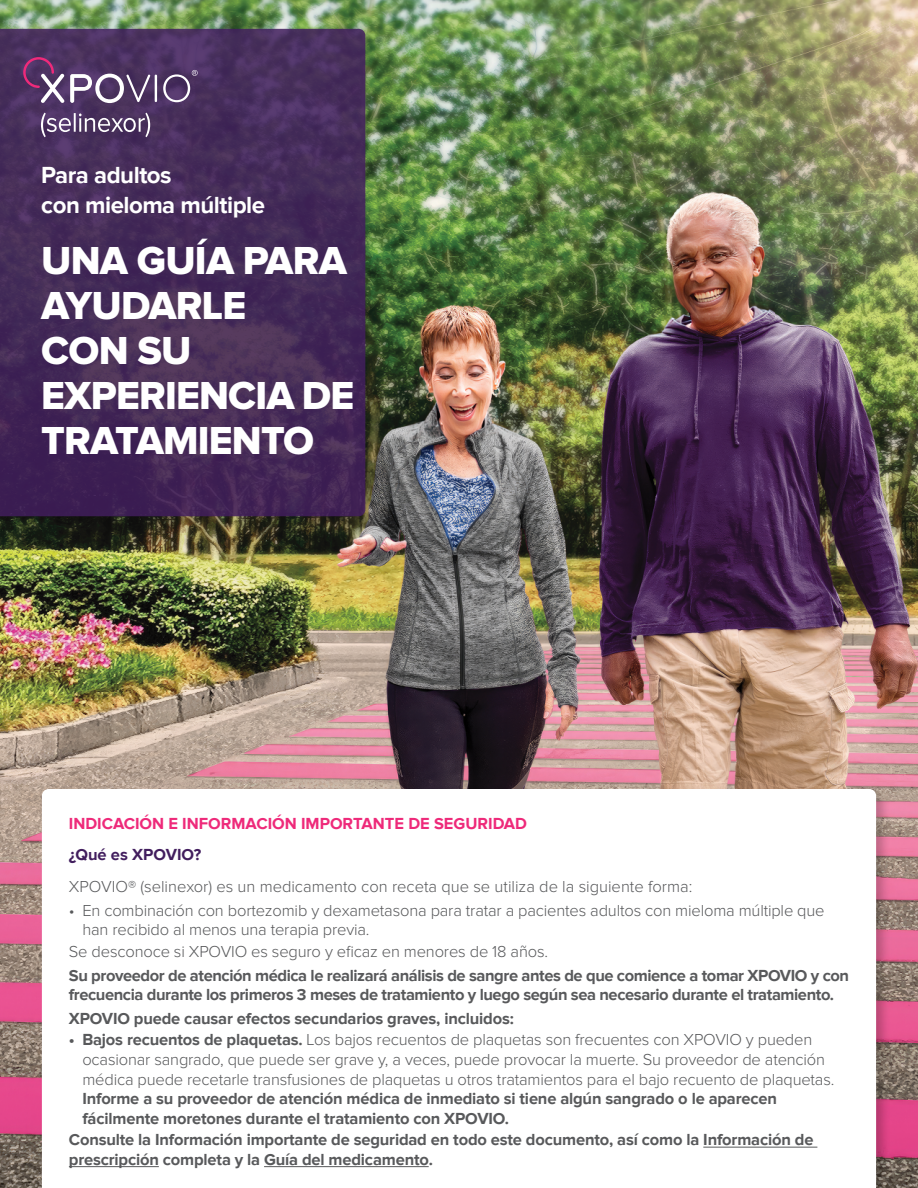
<style>
.page{position:relative;width:918px;height:1188px;background:#fff}
.page>*{position:absolute;margin:0;border:0;box-sizing:border-box;transform-origin:0 0}
.t1{font:40.5px/45px "Proxima Nova Extrabld";letter-spacing:-.02em;color:#fff}
.t2{font:700 24px/30px "Proxima Nova";letter-spacing:-.02em;color:#fff}
.t3{font:300 16.5px/19.5px "Proxima Nova";letter-spacing:-.01em;color:#58595b}
.t4{font:700 16.5px/19.5px "Proxima Nova";letter-spacing:-.01em;color:#58595b}
.t5{font:700 16.5px "Proxima Nova";color:#ee2a7a}
.t6{font:700 16.5px "Proxima Nova";color:#421e5e}
.s1{font-weight:700}
</style>
<div class="page">
<img style="left:0;top:0;width:918px;height:1188px">
<svg style="left:0;top:29px;width:365px;height:487px;background:#452b58"></svg>
<svg style="left:23px;top:57px;width:175px;height:80px;background:#644b74"></svg>
<div style="left:40px;top:788px;width:851px;height:400px;background:#000;opacity:.2"></div>
<svg style="left:42px;top:789px;width:834px;height:399px"></svg>
<hr style="left:703px;top:1147px;width:114px;height:1px;background:#58595b">
<hr style="left:69px;top:1166px;width:90px;height:1px;background:#58595b">
<hr style="left:264px;top:1166px;width:165px;height:1px;background:#58595b">
<h2 class="t2" style="left:41px;top:161px;width:225px">Para adultos<br>con mieloma múltiple</h2>
<h1 class="t1" style="left:41px;top:239px;width:315px">UNA GUÍA PARA<br>AYUDARLE<br>CON SU<br>EXPERIENCIA DE<br>TRATAMIENTO</h1>
<p class="t5" style="left:69px;top:814px;width:460px">INDICACIÓN E INFORMACIÓN IMPORTANTE DE SEGURIDAD</p>
<p class="t6" style="left:69px;top:845px;width:134px">¿Qué es XPOVIO?</p>
<p class="t3" style="left:69px;top:877px;width:625px">XPOVIO® (selinexor) es un medicamento con receta que se utiliza de la siguiente forma:</p>
<p class="t3" style="left:82px;top:901px;width:744px;text-indent:-13px">• En combinación con bortezomib y dexametasona para tratar a pacientes adultos con mieloma múltiple que han recibido al menos una terapia previa.</p>
<p class="t3" style="left:69px;top:942px;width:481px">Se desconoce si XPOVIO es seguro y eficaz en menores de 18 años.</p>
<p class="t4" style="left:69px;top:966px;width:782px">Su proveedor de atención médica le realizará análisis de sangre antes de que comience a tomar XPOVIO y con frecuencia durante los primeros 3 meses de tratamiento y luego según sea necesario durante el tratamiento.</p>
<p class="t4" style="left:69px;top:1009px;width:447px">XPOVIO puede causar efectos secundarios graves, incluidos:</p>
<p class="t3" style="left:82px;top:1031px;width:754px;text-indent:-13px"><span class="s1">• Bajos recuentos de plaquetas.</span> Los bajos recuentos de plaquetas son frecuentes con XPOVIO y pueden ocasionar sangrado, que puede ser grave y, a veces, puede provocar la muerte. Su proveedor de atención médica puede recetarle transfusiones de plaquetas u otros tratamientos para el bajo recuento de plaquetas.</p>
<p class="t4" style="left:82px;top:1089px;width:696px">Informe a su proveedor de atención médica de inmediato si tiene algún sangrado o le aparecen fácilmente moretones durante el tratamiento con XPOVIO.</p>
<p class="t4" style="left:69px;top:1130px;width:746px">Consulte la Información importante de seguridad en todo este documento, así como la Información de prescripción completa y la Guía del medicamento.</p>
</div>
